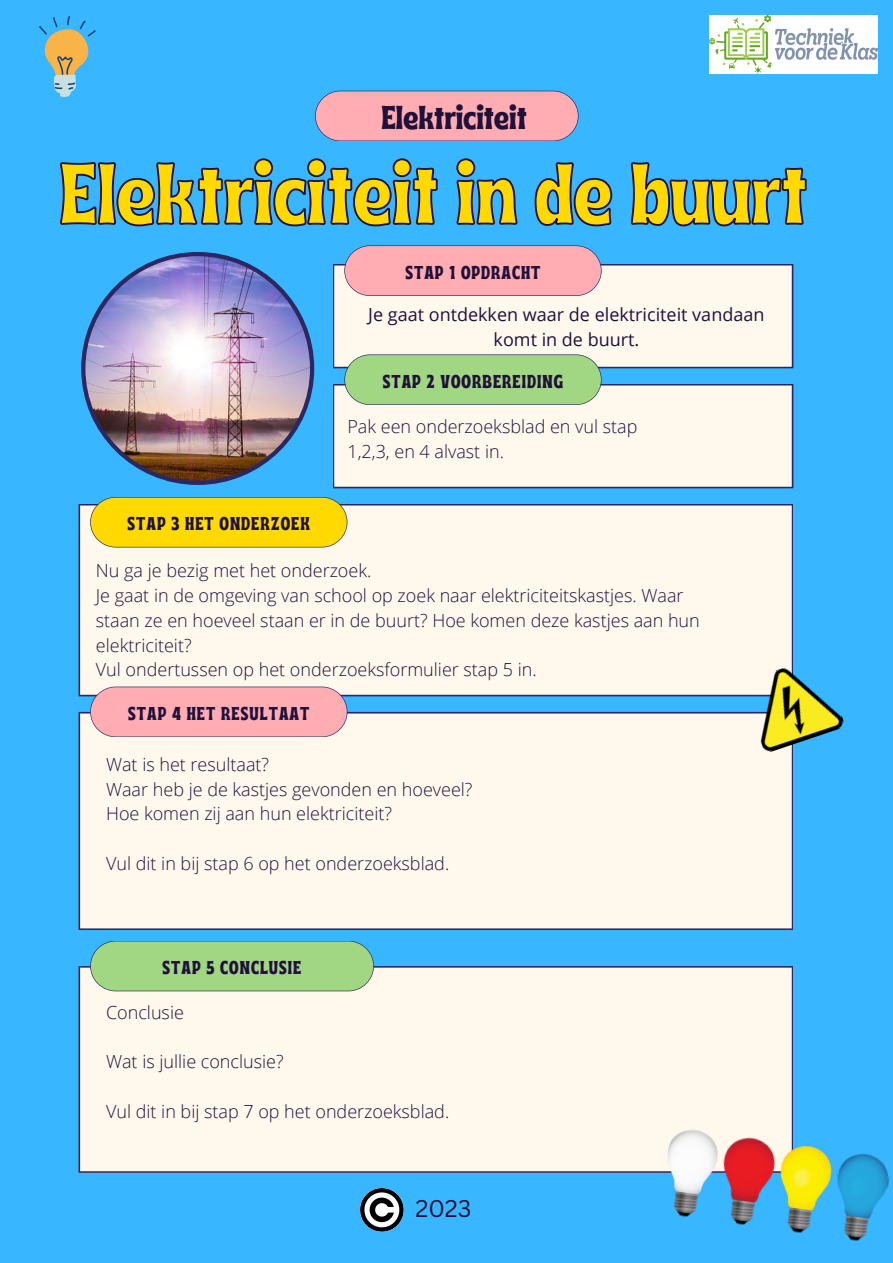
<style>
.page{position:relative;width:893px;height:1263px;background:#38b6ff}
.page>*{position:absolute;margin:0;border:0;box-sizing:border-box;transform-origin:0 0}
.t1{font:86.18px "Ayr Tropika Island Int";color:#ffd900}
.t2{font:33.08px "Ayr Tropika Island Int";color:#201139}
.t3{font:23.55px "Canva Sans";color:#201139}
.t4{font:18.6px "Ayr Tropika Island Int";letter-spacing:.055em;color:#201139}
.t5{font:300 18px/24.8px "Open Sans";color:#201139}
.t6{font:18px/24.8px "Open Sans";color:#201139;text-align:center}
</style>
<div class="page">
<div style="left:333px;top:264px;width:460px;height:104px;background:#fff9ed"></div>
<div style="left:333px;top:384px;width:460px;height:104px;background:#fff9ed"></div>
<div style="left:78px;top:966px;width:715px;height:207px;background:#fff9ed"></div>
<div style="left:78px;top:712px;width:715px;height:218px;background:#fff9ed"></div>
<div style="left:78px;top:504px;width:715px;height:192px;background:#fff9ed"></div>
<svg style="left:90px;top:497px;width:257px;height:50px;background:#f7d50c"></svg>
<svg style="left:344px;top:245px;width:257px;height:51px;background:#f3aab4"></svg>
<svg style="left:344px;top:354px;width:257px;height:51px;background:#a2d287"></svg>
<svg style="left:90px;top:687px;width:257px;height:50px;background:#f9acb3"></svg>
<svg style="left:90px;top:941px;width:284px;height:50px;background:#9ed286"></svg>
<img style="left:81px;top:252px;width:233px;height:233px">
<svg style="left:60px;top:158px;width:747px;height:69px"></svg>
<svg style="left:315px;top:91px;width:263px;height:50px;background:#f2a9b4"></svg>
<svg style="left:39px;top:16px;width:57px;height:81px"></svg>
<img style="left:741px;top:655px;width:103px;height:99px">
<img style="left:657px;top:1115px;width:233px;height:126px">
<img style="left:709px;top:16px;width:168px;height:58px">
<img style="left:361px;top:1188px;width:42px;height:43px">
<h2 class="t2" style="left:381px;top:86px;width:147px">Elektriciteit</h2>
<h1 class="t1" style="left:60px;top:112px;width:749px">Elektriciteit in de buurt</h1>
<p class="t4" style="left:405px;top:254px;width:137px">STAP 1 OPDRACHT</p>
<p class="t6" style="left:368px;top:302px;width:398px">Je gaat ontdekken waar de elektriciteit vandaan komt in de buurt.</p>
<p class="t4" style="left:383px;top:364px;width:182px">STAP 2 VOORBEREIDING</p>
<p class="t4" style="left:128px;top:506px;width:184px">STAP 3 HET ONDERZOEK</p>
<p class="t5" style="left:347px;top:414px;width:291px">Pak een onderzoeksblad en vul stap<br>1,2,3, en 4 alvast in.</p>
<p class="t5" style="left:96px;top:558px;width:605px">Nu ga je bezig met het onderzoek.<br>Je gaat in de omgeving van school op zoek naar elektriciteitskastjes. Waar staan ze en hoeveel staan er in de buurt? Hoe komen deze kastjes aan hun elektriciteit?<br>Vul ondertussen op het onderzoeksformulier stap 5 in.</p>
<p class="t4" style="left:128px;top:696px;width:182px">STAP 4 HET RESULTAAT</p>
<p class="t5" style="left:106px;top:751px;width:368px">Wat is het resultaat?<br>Waar heb je de kastjes gevonden en hoeveel?<br>Hoe komen zij aan hun elektriciteit?</p>
<p class="t5" style="left:106px;top:850px;width:345px">Vul dit in bij stap 6 op het onderzoeksblad.</p>
<p class="t4" style="left:163px;top:950px;width:140px">STAP 5 CONCLUSIE</p>
<p class="t5" style="left:106px;top:999px;width:79px">Conclusie</p>
<p class="t5" style="left:106px;top:1049px;width:179px">Wat is jullie conclusie?</p>
<p class="t5" style="left:106px;top:1098px;width:345px">Vul dit in bij stap 7 op het onderzoeksblad.</p>
<h3 class="t3" style="left:415px;top:1191px;width:57px">2023</h3>
</div>
